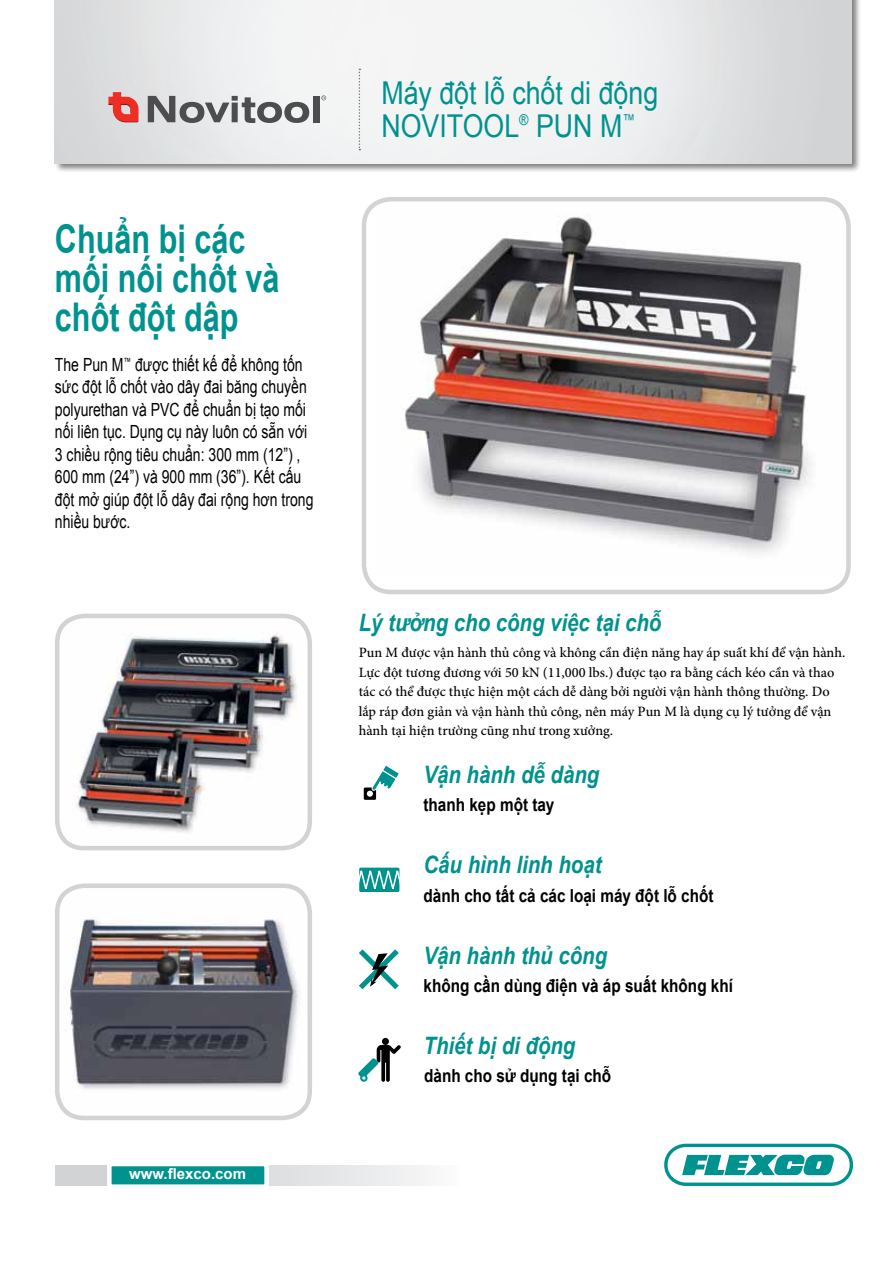
<style>
.page{position:relative;width:893px;height:1263px;background:#fff}
.page>*{position:absolute;margin:0;border:0;box-sizing:border-box;transform-origin:0 0}
.t1{font:700 39.6px/39px "Arial";color:#00928f;scale:.77 1}
.t2{font:31.5px/33px "Arial";color:#00928f;scale:.85 1}
.t3{font:italic 700 24px "Arial";color:#00928f;scale:.85 1}
.t4{font:18.15px/22.5px "Arial";color:#000;scale:.77 1}
.t5{font:700 18px "Arial";color:#000;scale:.85 1}
.t6{font:700 15.6px "Arial";color:#fff}
.t7{font:700 15px "Arial";color:#fff}
.t8{font:500 14.25px/19.5px "Minion Pro";color:#000}
</style>
<div class="page">
<div style="left:54px;top:0;width:808px;height:174px;background:#000;opacity:.5"></div>
<img style="left:55px;top:0;width:796px;height:164px">
<svg style="left:664px;top:1144px;width:189px;height:42px"></svg>
<svg style="left:55px;top:1165px;width:371px;height:20px"></svg>
<div style="left:107px;top:1162px;width:162px;height:27px;background:#00928f;border:4px solid #fff"></div>
<svg style="left:359px;top:69px;width:1px;height:81px"></svg>
<svg style="left:148px;top:96px;width:161px;height:27px"></svg>
<div style="left:313px;top:96px;width:6px;height:26px;background:#4d4d4f"></div>
<div style="left:107px;top:91px;width:33px;height:24px;background:#dcdedf"></div>
<div style="left:107px;top:92px;width:33px;height:31px;background:#000;opacity:.5"></div>
<svg style="left:321px;top:95px;width:5px;height:5px"></svg>
<img style="left:376px;top:202px;width:462px;height:351px">
<div style="left:362px;top:197px;width:489px;height:397px;border:4px solid #d1d3d4;border-radius:27px"></div>
<img style="left:60px;top:888px;width:250px;height:229px">
<div style="left:55px;top:883px;width:257px;height:237px;border:4px solid #d1d3d4;border-radius:27px"></div>
<img style="left:57px;top:616px;width:253px;height:232px">
<div style="left:55px;top:614px;width:257px;height:236px;border:4px solid #d1d3d4;border-radius:27px"></div>
<svg style="left:359px;top:949px;width:40px;height:40px"></svg>
<svg style="left:358px;top:1038px;width:43px;height:44px"></svg>
<svg style="left:364px;top:766px;width:35px;height:34px"></svg>
<svg style="left:359px;top:867px;width:41px;height:25px"></svg>
<h1 class="t1" style="left:55px;top:221px;width:293px">Chuẩn bị các mối nối chốt và chốt đột dập</h1>
<p class="t4" style="left:55px;top:353px;width:337px">The Pun M<sup>™</sup> được thiết kế để không tốn sức đột lỗ chốt vào dây đai băng chuyền polyurethan và PVC để chuẩn bị tạo mối nối liên tục. Dụng cụ này luôn có sẵn với 3 chiều rộng tiêu chuẩn: 300 mm (12”) , 600 mm (24”) và 900 mm (36”). Kết cấu đột mở giúp đột lỗ dây đai rộng hơn trong nhiều bước.</p>
<p class="t7" style="left:129px;top:1164px;width:118px">www.flexco.com</p>
<p class="t6" style="left:116px;top:1165px;width:124px">www.flexco.com</p>
<h2 class="t2" style="left:381px;top:77px;width:327px">Máy đột lỗ chốt di động<br>NOVITOOL<sup>®</sup> PUN m<sup>™</sup></h2>
<h3 class="t3" style="left:359px;top:607px;width:357px">Lý tưởng cho công việc tại chỗ</h3>
<p class="t8" style="left:359px;top:643px;width:488px">Pun M được vận hành thủ công và không cần điện năng hay áp suất khí để vận hành.<br>Lực đột tương đương với 50 kN (11,000 lbs.) được tạo ra bằng cách kéo cần và thao tác có thể được thực hiện một cách dễ dàng bởi người vận hành thông thường. Do lắp ráp đơn giản và vận hành thủ công, nên máy Pun M là dụng cụ lý tưởng để vận hành tại hiện trường cũng như trong xưởng.</p>
<h3 class="t3" style="left:424px;top:759px;width:208px">Vận hành dễ dàng</h3>
<p class="t5" style="left:424px;top:793px;width:156px">thanh kẹp một tay</p>
<h3 class="t3" style="left:424px;top:849px;width:211px">Cấu hình linh hoạt</h3>
<p class="t5" style="left:424px;top:884px;width:343px">dành cho tất cả các loại máy đột lỗ chốt</p>
<h3 class="t3" style="left:424px;top:940px;width:218px">Vận hành thủ công</h3>
<p class="t5" style="left:424px;top:974px;width:366px">không cần dùng điện và áp suất không khí</p>
<h3 class="t3" style="left:424px;top:1030px;width:180px">Thiết bị di động</h3>
<p class="t5" style="left:424px;top:1064px;width:222px">dành cho sử dụng tại chỗ</p>
</div>
